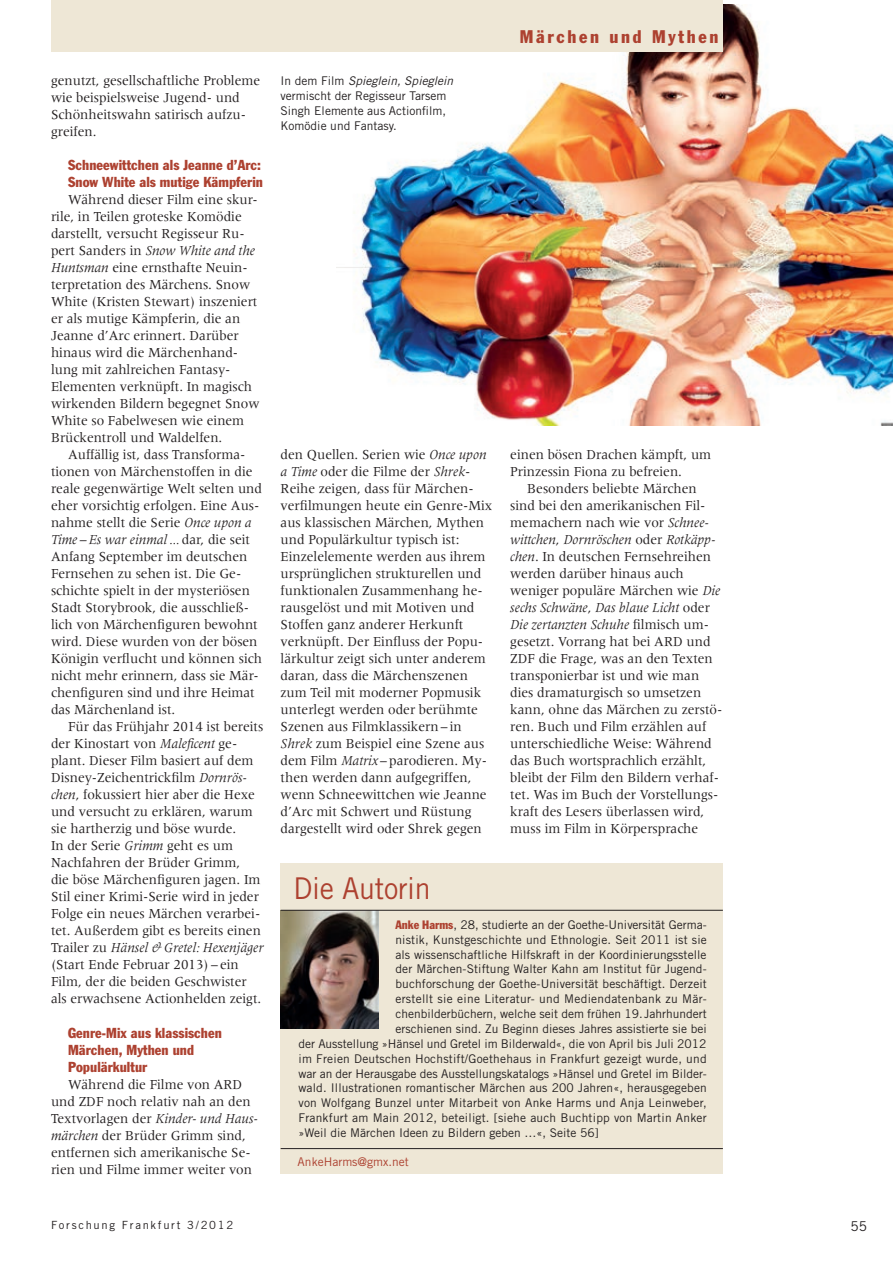
<style>
.page{position:relative;width:893px;height:1263px;background:#fff}
.page>*{position:absolute;margin:0;border:0;box-sizing:border-box;transform-origin:0 0}
.t1{font:30px "Trade Gothic";letter-spacing:-.01em;color:#ad4130;scale:.95 1}
.t2{font:condensed 18px "Franklin Gothic";letter-spacing:.15em;color:#ad4130}
.t3{font:14.25px/17px "Meridien";color:#231f20;scale:.95 1}
.t4{font:condensed 14.25px/17px "Franklin Gothic";letter-spacing:.005em;color:#ad4130}
.t5{font:13.5px "Trade Gothic";color:#231f20}
.t6{font:12px/14.9px "Trade Gothic";letter-spacing:.01em;color:#231f20}
.t7{font:12px "Trade Gothic";color:#ad4130}
.t8{font:11.25px "Trade Gothic";letter-spacing:.15em;color:#231f20}
.s1{font-style:italic}
.s2{font-family:"Franklin Gothic";font-stretch:condensed;color:#ad4130}
</style>
<div class="page">
<img style="left:337px;top:4px;width:556px;height:421px">
<div style="left:51px;top:0;width:672px;height:51px;background:#eee7d6"></div>
<div style="left:281px;top:863px;width:442px;height:311px;background:#eee7d6"></div>
<img style="left:281px;top:911px;width:97px;height:117px">
<hr style="left:281px;top:910px;width:442px;height:1px;background:#231f20">
<hr style="left:281px;top:1148px;width:442px;height:1px;background:#231f20">
<p class="t3" style="left:51px;top:72px;width:222px">genutzt, gesellschaftliche Probleme wie beispielsweise Jugend- und<br>Schönheitswahn satirisch aufzu&shy;greifen.</p>
<p class="t4" style="left:68px;top:156px;width:196px">Schneewittchen als Jeanne d’Arc:<br>Snow White als mutige Kämpferin</p>
<p class="t3" style="left:51px;top:191px;width:221px;text-indent:17px">Während dieser Film eine skur&shy;rile, in Teilen groteske Komödie darstellt, versucht Regisseur Ru&shy;pert Sanders in <span class="s1">Snow White and the<br>Huntsman</span> eine ernsthafte Neuin&shy;terpretation des Märchens. Snow<br>White (Kristen Stewart) inszeniert er als mutige Kämpferin, die an<br>Jeanne d’Arc erinnert. Darüber hinaus wird die Märchenhand&shy;lung mit zahlreichen Fantasy-<br>Elementen verknüpft. In magisch wirkenden Bildern begegnet Snow<br>White so Fabelwesen wie einem<br>Brückentroll und Waldelfen.</p>
<p class="t3" style="left:51px;top:446px;width:224px;text-indent:17px">Auffällig ist, dass Transforma&shy;tionen von Märchenstoffen in die reale gegenwärtige Welt selten und eher vorsichtig erfolgen. Eine Aus&shy;nahme stellt die Serie <span class="s1">Once upon a<br>Time – Es war einmal ...</span> dar, die seit<br>Anfang September im deutschen<br>Fernsehen zu sehen ist. Die Ge&shy;schichte spielt in der mysteriösen<br>Stadt Storybrook, die ausschließ&shy;lich von Märchenfiguren bewohnt wird. Diese wurden von der bösen<br>Königin verflucht und können sich nicht mehr erinnern, dass sie Mär&shy;chenfiguren sind und ihre Heimat das Märchenland ist.</p>
<p class="t3" style="left:51px;top:718px;width:225px;text-indent:17px">Für das Frühjahr 2014 ist bereits der Kinostart von <span class="s1">Maleficent</span> ge&shy;plant. Dieser Film basiert auf dem Disney-Zeichentrickfilm <span class="s1">Dornrös&shy;chen</span>, fokussiert hier aber die Hexe und versucht zu erklären, warum sie hartherzig und böse wurde.<br>In der Serie <span class="s1">Grimm</span> geht es um Nachfahren der Brüder Grimm,<br>die böse Märchenfiguren jagen. Im Stil einer Krimi-Serie wird in jeder Folge ein neues Märchen verarbei&shy;tet. Außerdem gibt es bereits einen Trailer zu <span class="s1">Hänsel &amp; Gretel: Hexenjäger </span>(Start Ende Februar 2013) – ein Film, der die beiden Geschwister als erwachsene Actionhelden zeigt.</p>
<p class="t4" style="left:68px;top:1024px;width:155px">Genre-Mix aus klassischen<br>Märchen, Mythen und<br>Populärkultur</p>
<p class="t3" style="left:51px;top:1075px;width:219px;text-indent:17px">Während die Filme von ARD und ZDF noch relativ nah an den<br>Textvorlagen der <span class="s1">Kinder- und Haus&shy;märchen</span> der Brüder Grimm sind, entfernen sich amerikanische Se&shy;rien und Filme immer weiter von</p>
<p class="t6" style="left:281px;top:73px;width:174px">In dem Film <span class="s1">Spieglein, Spieglein </span>vermischt der Regisseur Tarsem<br>Singh Elemente aus Actionfilm,<br>Komödie und Fantasy.</p>
<p class="t2" style="left:520px;top:26px;width:200px">Märchen und Mythen</p>
<p class="t3" style="left:281px;top:446px;width:224px">den Quellen. Serien wie <span class="s1">Once upon a Time</span> oder die Filme der <span class="s1">Shrek</span>-<br>Reihe zeigen, dass für Märchen&shy;verfilmungen heute ein Genre-Mix aus klassischen Märchen, Mythen und Populärkultur typisch ist:<br>Einzelelemente werden aus ihrem ursprünglichen strukturellen und funktionalen Zusammenhang he&shy;rausgelöst und mit Motiven und<br>Stoffen ganz anderer Herkunft verknüpft. Der Einfluss der Popu&shy;lärkultur zeigt sich unter anderem daran, dass die Märchenszenen zum Teil mit moderner Popmusik unterlegt werden oder berühmte<br>Szenen aus Filmklassikern – in<br><span class="s1">Shrek</span> zum Beispiel eine Szene aus dem Film <span class="s1">Matrix</span> – parodieren. My&shy;then werden dann aufgegriffen, wenn Schneewittchen wie Jeanne d’Arc mit Schwert und Rüstung dargestellt wird oder Shrek gegen</p>
<p class="t3" style="left:510px;top:446px;width:213px">einen bösen Drachen kämpft, um<br>Prinzessin Fiona zu befreien.</p>
<p class="t3" style="left:510px;top:480px;width:225px;text-indent:17px">Besonders beliebte Märchen sind bei den amerikanischen Fil&shy;memachern nach wie vor <span class="s1">Schnee&shy;wittchen</span>, <span class="s1">Dornröschen</span> oder <span class="s1">Rotkäpp&shy;chen</span>. In deutschen Fernsehreihen werden darüber hinaus auch weniger populäre Märchen wie <span class="s1">Die sechs Schwäne</span>, <span class="s1">Das blaue Licht</span> oder<br><span class="s1">Die zertanzten Schuhe</span> filmisch um&shy;gesetzt. Vorrang hat bei ARD und<br>ZDF die Frage, was an den Texten transponierbar ist und wie man dies dramaturgisch so umsetzen kann, ohne das Märchen zu zerstö&shy;ren. Buch und Film erzählen auf unterschiedliche Weise: Während das Buch wortsprachlich erzählt, bleibt der Film den Bildern verhaf&shy;tet. Was im Buch der Vorstellungs&shy;kraft des Lesers überlassen wird, muss im Film in Körpersprache</p>
<h1 class="t1" style="left:293px;top:870px;width:146px">Die Autorin</h1>
<p class="t6" style="left:395px;top:917px;width:313px"><span class="s2">Anke Harms</span>, 28, studierte an der Goethe-Universität Germa-</p>
<p class="t6" style="left:395px;top:932px;width:313px">nistik, Kunstgeschichte und Ethnologie. Seit 2011 ist sie</p>
<p class="t6" style="left:395px;top:947px;width:313px">als wissenschaftliche Hilfskraft in der Koordinierungsstelle</p>
<p class="t6" style="left:395px;top:961px;width:313px">der Märchen-Stiftung Walter Kahn am Institut für Jugend-</p>
<p class="t6" style="left:395px;top:976px;width:313px">buchforschung der Goethe-Universität beschäftigt. Derzeit</p>
<p class="t6" style="left:395px;top:991px;width:313px">erstellt sie eine Literatur- und Mediendatenbank zu Mär-</p>
<p class="t6" style="left:395px;top:1006px;width:313px">chenbilderbüchern, welche seit dem frühen 19. Jahrhundert</p>
<p class="t6" style="left:395px;top:1021px;width:313px">erschienen sind. Zu Beginn dieses Jahres assistierte sie bei</p>
<p class="t6" style="left:298px;top:1036px;width:409px">der Ausstellung »Hänsel und Gretel im Bilderwald«, die von April bis Juli 2012</p>
<p class="t6" style="left:298px;top:1051px;width:410px">im Freien Deutschen Hochstift/Goethehaus in Frankfurt gezeigt wurde, und</p>
<p class="t6" style="left:298px;top:1066px;width:410px">war an der Herausgabe des Ausstellungskatalogs »Hänsel und Gretel im Bilder-</p>
<p class="t6" style="left:298px;top:1080px;width:410px">wald. Illustrationen romantischer Märchen aus 200 Jahren«, herausgegeben</p>
<p class="t6" style="left:298px;top:1095px;width:410px">von Wolfgang Bunzel unter Mitarbeit von Anke Harms und Anja Leinweber,</p>
<p class="t6" style="left:298px;top:1110px;width:410px">Frankfurt am Main 2012, beteiligt. [siehe auch Buchtipp von Martin Anker</p>
<p class="t6" style="left:298px;top:1125px;width:302px">»Weil die Märchen Ideen zu Bildern geben …«, Seite 56]</p>
<p class="t7" style="left:298px;top:1154px;width:113px">AnkeHarms@gmx.net</p>
<p class="t8" style="left:51px;top:1218px;width:184px">Forschung Frankfurt 3/2012</p>
<p class="t5" style="left:850px;top:1217px;width:18px">55</p>
</div>
